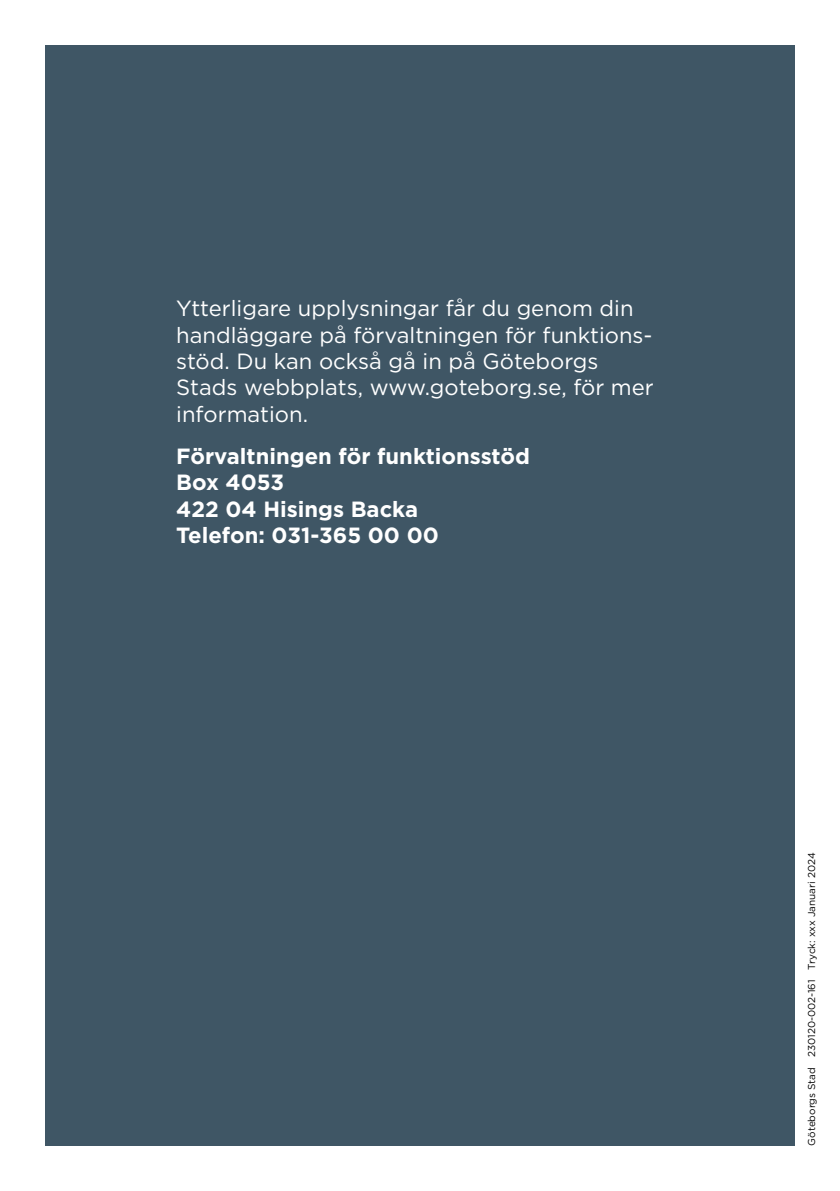
<style>
.page{position:relative;width:840px;height:1191px;background:#fff}
.page>*{position:absolute;margin:0;border:0;box-sizing:border-box;transform-origin:0 0}
.t1{font:22px/26.4px "Gotham";color:#fff}
.t2{font:700 22px/26.4px "Gotham";color:#fff}
.t3{font:10px "Gotham";color:#000}
</style>
<div class="page">
<div style="left:45px;top:45px;width:749px;height:1100px;background:#3f5665"></div>
<p class="t1" style="left:176px;top:295px;width:478px">Ytterligare upplysningar får du genom din handläggare på förvaltningen för funktions&shy;stöd. Du kan också gå in på Göteborgs Stads webbplats, www.goteborg.se, för mer information.</p>
<p class="t2" style="left:176px;top:443px;width:355px">Förvaltningen för funktionsstöd<br>Box 4053<br>422 04 Hisings Backa<br>Telefon: 031-365 00 00</p>
<p class="t3" style="left:804px;top:1145px;width:294px;rotate:-90deg">Göteborgs Stad 230120-002-161 Tryck: xxx Januari 2024</p>
</div>
